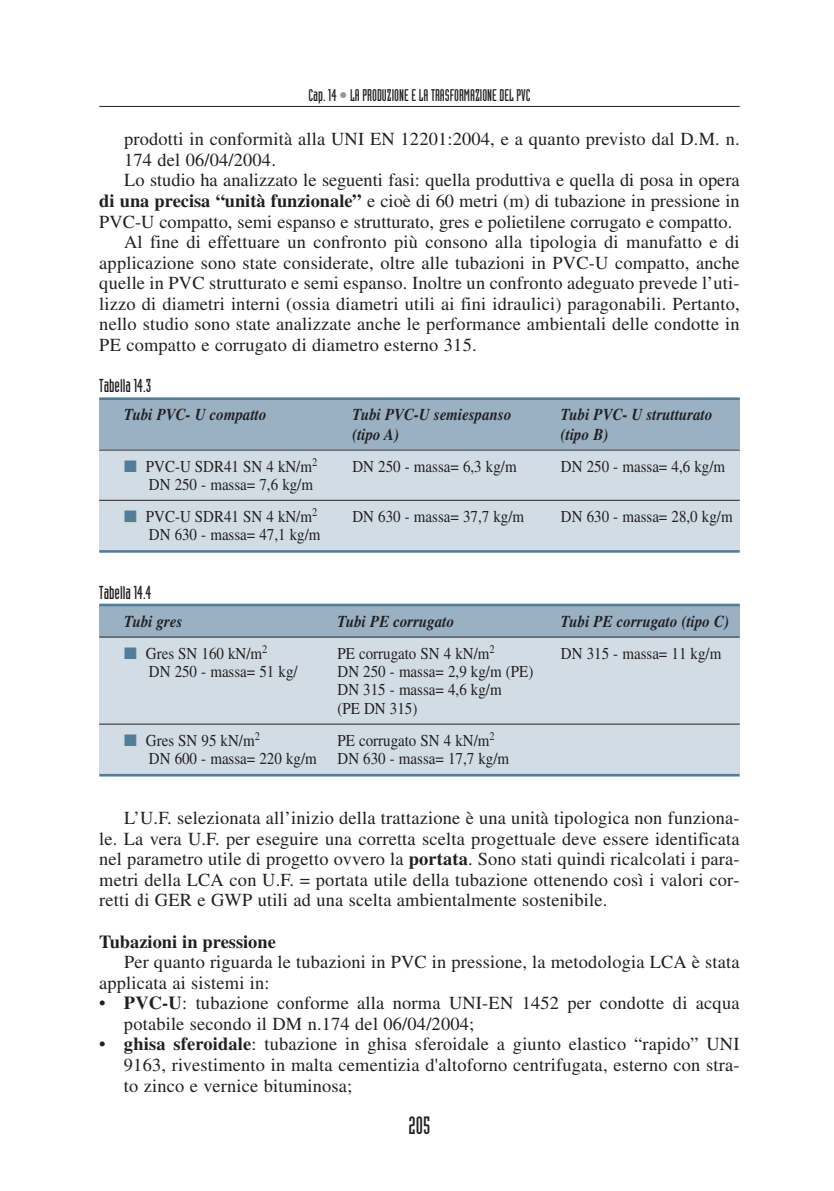
<style>
.page{position:relative;width:834px;height:1191px;background:#fff}
.page>*{position:absolute;margin:0;border:0;box-sizing:border-box;transform-origin:0 0}
.t1{font:24.5px "Industria Solid";color:#231f20}
.t2{font:18.38px/20.5px "Times LT Std";letter-spacing:.01em;color:#231f20;text-align:justify}
.t3{font:18.38px "Industria Solid";color:#231f20}
.t4{font:700 18.38px "Times LT Std";color:#231f20}
.t5{font:16.62px/18.4px "Times LT Std";color:#231f20;scale:.9 1}
.t6{font:italic 700 16.62px "Times LT Std";color:#231f20;scale:.9 1}
.t7{font:16.62px "Industria Solid";color:#231f20}
.s1{color:#939598}
.s2{font-weight:700}
.s3{color:#ccc}
</style>
<div class="page">
<hr style="left:99px;top:106px;width:640px;height:1px;background:#231f20">
<div style="left:99px;top:398px;width:640px;height:154px;background:#d1dce5"></div>
<div style="left:99px;top:398px;width:640px;height:51px;background:#9ab1c4"></div>
<hr style="left:99px;top:397px;width:640px;height:3px;background:#517d99">
<hr style="left:99px;top:449px;width:640px;height:1px;background:#231f20">
<hr style="left:99px;top:500px;width:640px;height:1px;background:#231f20">
<hr style="left:99px;top:550px;width:640px;height:3px;background:#517d99">
<div style="left:99px;top:604px;width:640px;height:170px;background:#d1dce5"></div>
<div style="left:99px;top:605px;width:640px;height:32px;background:#9ab1c4"></div>
<hr style="left:99px;top:603px;width:640px;height:3px;background:#517d99">
<hr style="left:99px;top:636px;width:640px;height:1px;background:#231f20">
<hr style="left:99px;top:723px;width:640px;height:1px;background:#231f20">
<hr style="left:99px;top:774px;width:640px;height:2px;background:#517d99">
<p class="t7" style="left:308px;top:89px;width:223px">Cap. 14 <span class="s1">•</span> LA PRODUZIONE E LA TRASFORMAZIONE DEL PVC</p>
<p class="t2" style="left:124px;top:131px;width:617px">prodotti in conformità alla UNI EN 12201:2004, e a quanto previsto dal D.M. n.</p>
<p class="t2" style="left:124px;top:151px;width:153px">174 del 06/04/2004.</p>
<p class="t2" style="left:124px;top:172px;width:617px">Lo studio ha analizzato le seguenti fasi: quella produttiva e quella di posa in opera</p>
<p class="t2" style="left:99px;top:192px;width:641px"><span class="s2">di una precisa “unità funzionale”</span> e cioè di 60 metri (m) di tubazione in pressione in</p>
<p class="t2" style="left:99px;top:213px;width:634px">PVC-U compatto, semi espanso e strutturato, gres e polietilene corrugato e compatto.</p>
<p class="t2" style="left:124px;top:234px;width:617px">Al fine di effettuare un confronto più consono alla tipologia di manufatto e di</p>
<p class="t2" style="left:99px;top:254px;width:641px">applicazione sono state considerate, oltre alle tubazioni in PVC-U compatto, anche</p>
<p class="t2" style="left:99px;top:275px;width:641px">quelle in PVC strutturato e semi espanso. Inoltre un confronto adeguato prevede l’uti-</p>
<p class="t2" style="left:99px;top:295px;width:641px">lizzo di diametri interni (ossia diametri utili ai fini idraulici) paragonabili. Pertanto,</p>
<p class="t2" style="left:99px;top:316px;width:641px">nello studio sono state analizzate anche le performance ambientali delle condotte in</p>
<p class="t2" style="left:99px;top:336px;width:379px">PE compatto e corrugato di diametro esterno 315.</p>
<p class="t3" style="left:99px;top:379px;width:53px">Tabella 14.3</p>
<p class="t6" style="left:124px;top:409px;width:160px">Tubi PVC- U compatto</p>
<p class="t6" style="left:352px;top:409px;width:178px">Tubi PVC-U semiespanso</p>
<p class="t6" style="left:561px;top:409px;width:170px">Tubi PVC- U strutturato</p>
<p class="t6" style="left:352px;top:428px;width:53px">(tipo A)</p>
<p class="t6" style="left:561px;top:428px;width:54px">(tipo B)</p>
<p class="t5" style="left:125px;top:458px;width:215px"><span class="s3">■</span> PVC-U SDR41 SN 4 kN/m<sup>2</sup></p>
<p class="t5" style="left:352px;top:458px;width:184px">DN 250 - massa= 6,3 kg/m</p>
<p class="t5" style="left:561px;top:458px;width:184px">DN 250 - massa= 4,6 kg/m</p>
<p class="t5" style="left:149px;top:477px;width:184px">DN 250 - massa= 7,6 kg/m</p>
<p class="t5" style="left:125px;top:509px;width:215px"><span class="s3">■</span> PVC-U SDR41 SN 4 kN/m<sup>2</sup></p>
<p class="t5" style="left:352px;top:509px;width:192px">DN 630 - massa= 37,7 kg/m</p>
<p class="t5" style="left:561px;top:509px;width:192px">DN 630 - massa= 28,0 kg/m</p>
<p class="t5" style="left:149px;top:527px;width:192px">DN 630 - massa= 47,1 kg/m</p>
<p class="t3" style="left:99px;top:585px;width:53px">Tabella 14.4</p>
<p class="t6" style="left:124px;top:615px;width:66px">Tubi gres</p>
<p class="t6" style="left:337px;top:615px;width:131px">Tubi PE corrugato</p>
<p class="t6" style="left:561px;top:615px;width:188px">Tubi PE corrugato (tipo C)</p>
<p class="t5" style="left:125px;top:645px;width:160px"><span class="s3">■</span> Gres SN 160 kN/m<sup>2</sup></p>
<p class="t5" style="left:337px;top:645px;width:176px">PE corrugato SN 4 kN/m<sup>2</sup></p>
<p class="t5" style="left:561px;top:645px;width:180px">DN 315 - massa= 11 kg/m</p>
<p class="t5" style="left:149px;top:664px;width:167px">DN 250 - massa= 51 kg/</p>
<p class="t5" style="left:337px;top:664px;width:219px">DN 250 - massa= 2,9 kg/m (PE)<br>DN 315 - massa= 4,6 kg/m<br>(PE DN 315)</p>
<p class="t5" style="left:125px;top:732px;width:151px"><span class="s3">■</span> Gres SN 95 kN/m<sup>2</sup></p>
<p class="t5" style="left:149px;top:732px;width:402px;text-indent:189px">PE corrugato SN 4 kN/m<sup>2<br></sup>DN 600 - massa= 220 kg/m DN 630 - massa= 17,7 kg/m</p>
<p class="t2" style="left:99px;top:809px;width:641px;text-indent:25px">L’U.F. selezionata all’inizio della trattazione è una unità tipologica non funziona&shy;le. La vera U.F. per eseguire una corretta scelta progettuale deve essere identificata nel parametro utile di progetto ovvero la <span class="s2">portata</span>. Sono stati quindi ricalcolati i para&shy;metri della LCA con U.F. = portata utile della tubazione ottenendo così i valori cor&shy;retti di GER e GWP utili ad una scelta ambientalmente sostenibile.</p>
<p class="t4" style="left:99px;top:935px;width:178px">Tubazioni in pressione</p>
<p class="t2" style="left:99px;top:953px;width:641px;text-indent:25px">Per quanto riguarda le tubazioni in PVC in pressione, la metodologia LCA è stata applicata ai sistemi in:</p>
<p class="t2" style="left:124px;top:994px;width:617px;text-indent:-25px">• <span class="s2">PVC-U</span>: tubazione conforme alla norma UNI-EN 1452 per condotte di acqua potabile secondo il DM n.174 del 06/04/2004;</p>
<p class="t2" style="left:124px;top:1035px;width:617px;text-indent:-25px">• <span class="s2">ghisa sferoidale</span>: tubazione in ghisa sferoidale a giunto elastico “rapido” UNI 9163, rivestimento in malta cementizia d'altoforno centrifugata, esterno con stra&shy;to zinco e vernice bituminosa;</p>
<h1 class="t1" style="left:408px;top:1116px;width:23px">205</h1>
</div>
